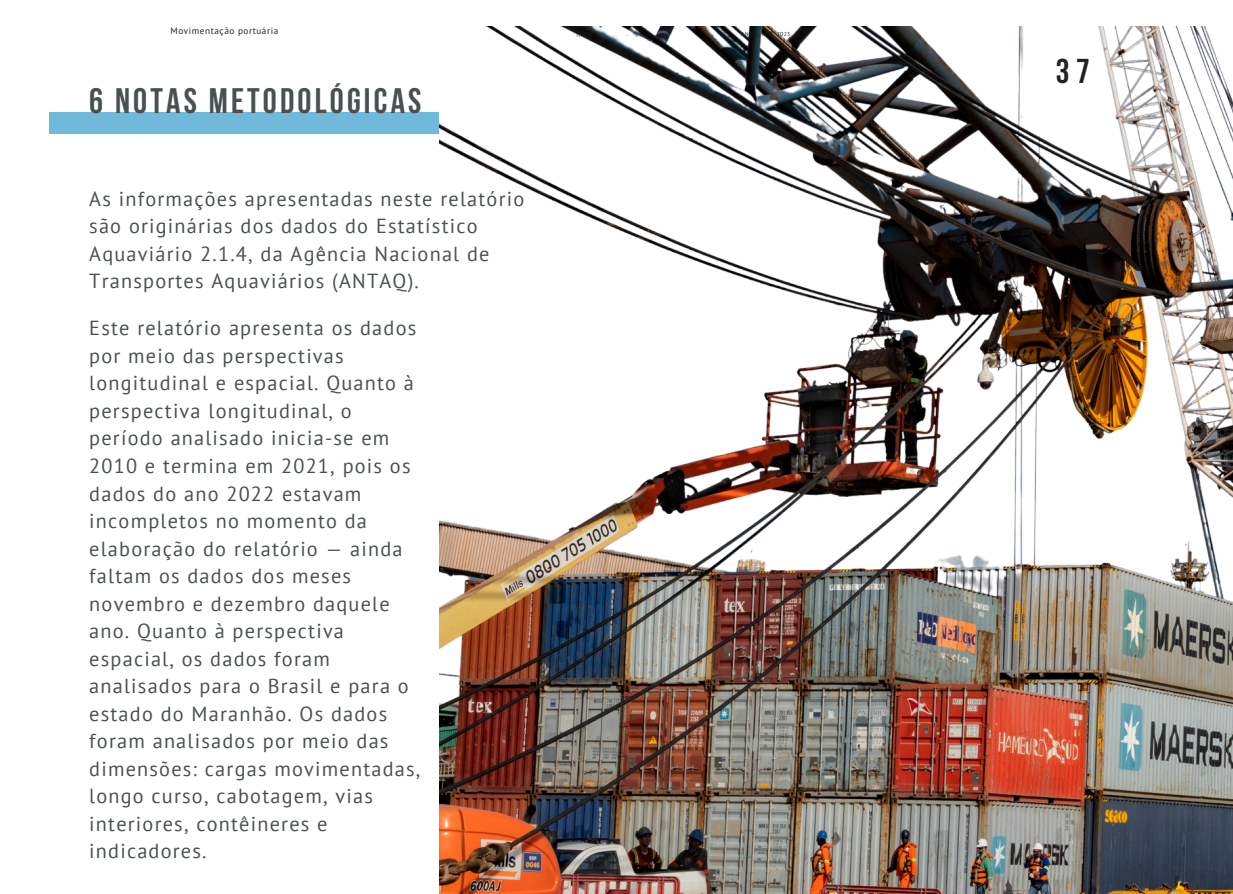
<style>
.page{position:relative;width:1233px;height:894px;background:#fff}
.page>*{position:absolute;margin:0;border:0;box-sizing:border-box;transform-origin:0 0}
.t1{font:700 35.25px "Bebas Neue";letter-spacing:.09em;color:#495052}
.t2{font:700 34.35px "Bebas Neue";color:#222}
.t3{font:20.25px/27.5px "PT Sans";letter-spacing:.06em;color:#495052}
.t4{font:9.3px "PT Sans";letter-spacing:.06em;color:#222}
.t5{font:5.7px "PT Sans";letter-spacing:.06em;color:#222}
</style>
<div class="page">
<div style="left:50px;top:112px;width:389px;height:22px;background:#70b9db"></div>
<img style="left:439px;top:27px;width:794px;height:866px">
<p class="t4" style="left:171px;top:25px;width:109px">Movimentação portuária</p>
<p class="t5" style="left:577px;top:30px;width:6px">//</p>
<p class="t5" style="left:741px;top:30px;width:50px">ANO 1, N. 2, 2023</p>
<p class="t1" style="left:89px;top:86px;width:334px">6 NOTAS METODOLÓGICAS</p>
<p class="t3" style="left:89px;top:184px;width:437px">As informações apresentadas neste relatório são originárias dos dados do Estatístico Aquaviário 2.1.4, da Agência Nacional de Transportes Aquaviários (ANTAQ).</p>
<p class="t3" style="left:89px;top:314px;width:333px">Este relatório apresenta os dados por meio das perspectivas longitudinal e espacial. Quanto à perspectiva longitudinal, o período analisado inicia-se em<br>2010 e termina em 2021, pois os dados do ano 2022 estavam incompletos no momento da elaboração do relatório — ainda faltam os dados dos meses novembro e dezembro daquele ano. Quanto à perspectiva espacial, os dados foram analisados para o Brasil e para o estado do Maranhão. Os dados foram analisados por meio das dimensões: cargas movimentadas, longo curso, cabotagem, vias interiores, contêineres e indicadores.</p>
<p class="t2" style="left:1056px;top:58px;width:36px">37</p>
</div>
